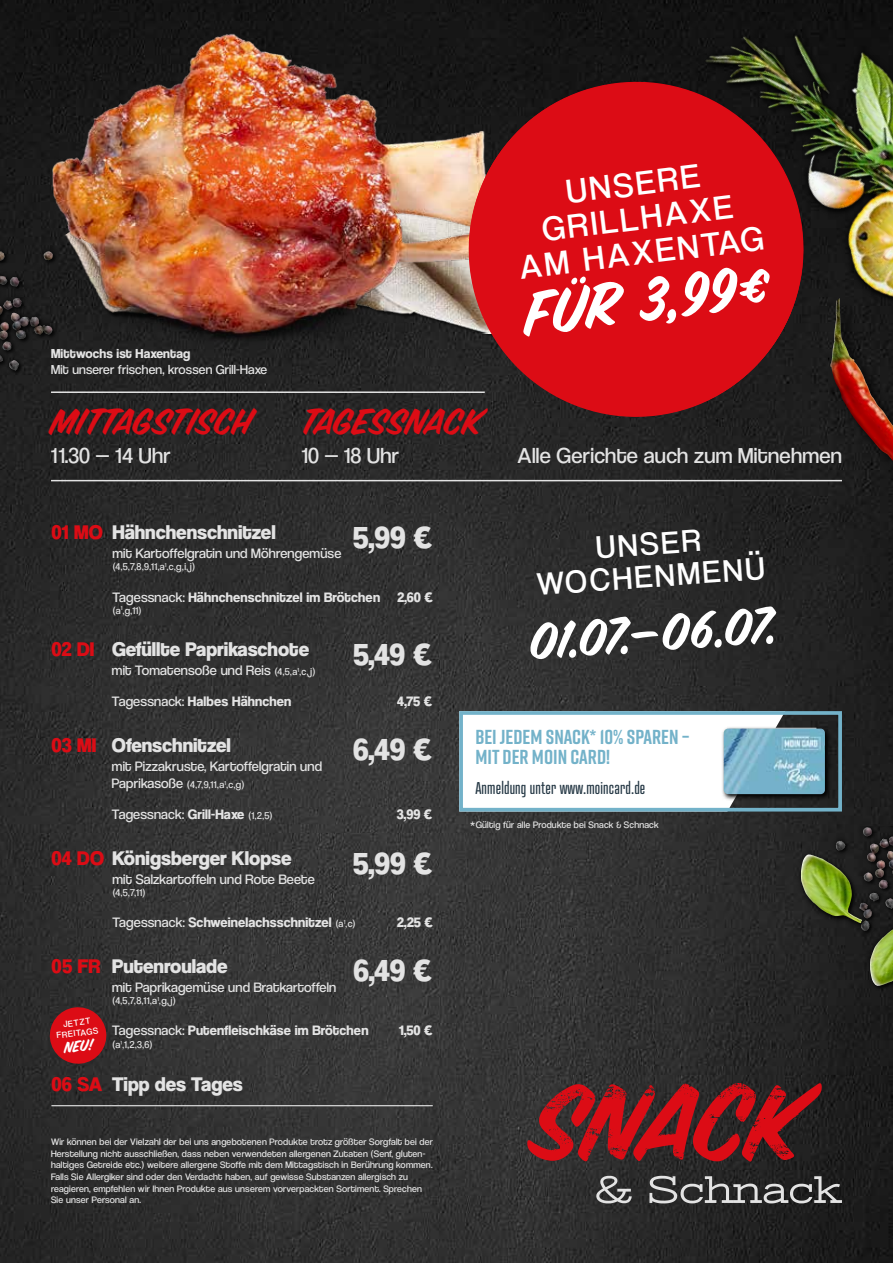
<style>
.page{position:relative;width:893px;height:1263px;background:#fff}
.page>*{position:absolute;margin:0;border:0;box-sizing:border-box;transform-origin:0 0}
.t1{font:67.65px "Sign Painter House Brush";color:#fff}
.t2{font:66px "Turbinado Bold Pro";color:#fff}
.t3{font:56.4px "Sign Painter House Brush";color:#fff}
.t4{font:40.05px "Sign Painter House Brush";color:#dc0c15}
.t5{font:700 35.55px "Whitney";color:#fff}
.t6{font:500 35.55px "Whitney";color:#fff}
.t7{font:34.8px/34.8px "Coolvetica Bk";color:#fff;text-align:center}
.t8{font:32.55px/32.5px "Coolvetica Bk";color:#fff;text-align:center}
.t9{font:31.65px "Coolvetica Hv";color:#e3e3e3}
.t10{font:22.5px "Coolvetica Bk";letter-spacing:.01em;color:#e3e3e3}
.t11{font:20.55px "Coolvetica Hv";color:#e3e3e3}
.t12{font:700 20.25px/20.2px "Rift";color:#73b2c9}
.t13{font:17.1px "Sign Painter House Brush";color:#fff}
.t14{font:16.5px "Atrament";letter-spacing:.01em;color:#253845}
.t15{font:14.25px "Coolvetica Bk";letter-spacing:.01em;color:#e3e3e3}
.t16{font:700 14.25px "Coolvetica Rg";letter-spacing:.01em;color:#e3e3e3}
.t17{font:14.25px "Coolvetica Hv";color:#e3e3e3}
.t18{font:13.5px "Coolvetica Bk";letter-spacing:.01em;color:#e3e3e3}
.t19{font:700 13.5px "Coolvetica Rg";letter-spacing:.01em;color:#e3e3e3}
.t20{font:10.35px "Coolvetica Bk";letter-spacing:.04em;color:#e3e3e3}
.t21{font:9.75px/11.7px "Coolvetica Bk";letter-spacing:.02em;color:#e3e3e3}
.t22{font:9.15px/10.5px "Coolvetica Bk";color:#fff;text-align:center}
.s1{color:#dc0c15}
.s2{font-family:"Coolvetica Bk";font-weight:400}
.s3{font-size:10.35px}
.s4{font-size:14.25px}
.s5{font-family:"Coolvetica Rg";font-weight:700}
.s6{font-family:"Coolvetica Bk";font-weight:400;font-size:10.35px}
</style>
<div class="page">
<img style="left:0;top:0;width:893px;height:1263px">
<div style="left:0;top:193px;width:69px;height:211px;background:#212121"></div>
<img style="left:0;top:251px;width:2px;height:64px">
<svg style="left:786px;top:827px;width:107px;height:172px;background:#313525"></svg>
<img style="left:870px;top:929px;width:23px;height:57px">
<svg style="left:401px;top:711px;width:384px;height:100px"></svg>
<div style="left:459px;top:711px;width:383px;height:100px;border:4px solid #73b2c9"></div>
<svg style="left:721px;top:726px;width:110px;height:74px;background:#515354"></svg>
<img style="left:724px;top:729px;width:101px;height:65px">
<svg style="left:596px;top:1175px;width:246px;height:28px;background:#575757"></svg>
<svg style="left:527px;top:1083px;width:295px;height:79px;background:#7c1c20"></svg>
<hr style="left:51px;top:480px;width:791px;height:1px;background:#e3e3e3">
<div style="left:828px;top:297px;width:65px;height:218px;background:#1c1c1c"></div>
<img style="left:549px;top:0;width:344px;height:464px">
<img style="left:2px;top:1px;width:555px;height:370px">
<hr style="left:51px;top:391px;width:434px;height:2px;background:#e3e3e3">
<hr style="left:51px;top:1105px;width:61px;height:1px;background:#fff">
<hr style="left:112px;top:1105px;width:231px;height:1px;background:#fff">
<hr style="left:343px;top:1105px;width:90px;height:1px;background:#fff">
<svg style="left:48px;top:1005px;width:60px;height:60px;background:#a6161c"></svg>
<svg style="left:459px;top:72px;width:354px;height:355px;background:#a8161b"></svg>
<h3 class="t19" style="left:51px;top:346px;width:141px">Mittwochs ist Haxentag</h3>
<h3 class="t18" style="left:51px;top:362px;width:218px">Mit unserer frischen, krossen Grill-Haxe</h3>
<h3 class="t4" style="left:51px;top:402px;width:203px">MITTAGSTISCH</h3>
<h3 class="t10" style="left:51px;top:442px;width:121px">11.30 — 14 Uhr</h3>
<h3 class="t7" style="left:509px;top:181px;width:247px;rotate:-7deg">UNSERE<br>GRILLHAXE<br>AM HAXENTAG</h3>
<h3 class="t5" style="left:502px;top:201px;width:254px;rotate:-7deg">SPAR AM PREIS</h3>
<h3 class="t6" style="left:548px;top:238px;width:172px;rotate:-7deg">NICHT AM</h3>
<h2 class="t2" style="left:528px;top:274px;width:220px;rotate:-7deg">Geschmack</h2>
<h1 class="t1" style="left:521px;top:282px;width:248px;rotate:-7deg">FÜR 3,99€</h1>
<h3 class="t4" style="left:302px;top:402px;width:182px">TAGESSNACK</h3>
<h3 class="t10" style="left:302px;top:442px;width:99px">10 — 18 Uhr</h3>
<h3 class="t10" style="left:517px;top:442px;width:326px">Alle Gerichte auch zum Mitnehmen</h3>
<h3 class="t11" style="left:51px;top:520px;width:226px"><span class="s1">01 MO</span> Hähnchenschnitzel</h3>
<h3 class="t9" style="left:353px;top:518px;width:82px">5,99 €</h3>
<h3 class="t15" style="left:112px;top:545px;width:230px">mit Kartoffelgratin und Möhrengemüse</h3>
<p class="t20" style="left:112px;top:561px;width:84px">(4,5,7,8,9,11,a<sup>1</sup>,c,g,i,j)</p>
<h3 class="t16" style="left:112px;top:588px;width:269px"><span class="s2">Tagessnack:</span> Hähnchenschnitzel im Brötchen</h3>
<p class="t20" style="left:112px;top:604px;width:31px">(a<sup>1</sup>,g,11)</p>
<h3 class="t17" style="left:397px;top:588px;width:37px">2,60 €</h3>
<h3 class="t11" style="left:51px;top:637px;width:259px"><span class="s1">02 DI</span> Gefüllte Paprikaschote</h3>
<h3 class="t9" style="left:353px;top:636px;width:81px">5,49 €</h3>
<h3 class="t15" style="left:112px;top:662px;width:205px">mit Tomatensoße und Reis <span class="s3">(4,5,a</span><sup>1</sup><span class="s3">,c, j)</span></h3>
<h3 class="t16" style="left:112px;top:693px;width:181px"><span class="s2">Tagessnack:</span> Halbes Hähnchen</h3>
<h3 class="t17" style="left:397px;top:693px;width:37px">4,75 €</h3>
<h3 class="t11" style="left:51px;top:733px;width:181px"><span class="s1">03 MI</span> Ofenschnitzel</h3>
<h3 class="t9" style="left:353px;top:731px;width:81px">6,49 €</h3>
<h3 class="t15" style="left:112px;top:758px;width:212px">mit Pizzakruste, Kartoffelgratin und</h3>
<p class="t20" style="left:112px;top:778px;width:134px"><span class="s4">Paprikasoße</span> (4,7,9,11,a<sup>1</sup>,c,g)</p>
<h3 class="t15" style="left:112px;top:806px;width:162px">Tagessnack: <span class="s5">Grill-Haxe</span> <span class="s3">(1,2,5)</span></h3>
<h3 class="t17" style="left:397px;top:806px;width:37px">3,99 €</h3>
<h3 class="t11" style="left:51px;top:846px;width:242px"><span class="s1">04 DO</span> Königsberger Klopse</h3>
<h3 class="t9" style="left:353px;top:844px;width:82px">5,99 €</h3>
<h3 class="t15" style="left:112px;top:871px;width:204px">mit Salzkartoffeln und Rote Beete</h3>
<p class="t20" style="left:112px;top:887px;width:35px">(4,5,7,11)</p>
<h3 class="t16" style="left:112px;top:914px;width:245px"><span class="s2">Tagessnack:</span> Schweinelachsschnitzel <span class="s6">(a</span><sup>1</sup><span class="s6">,c)</span></h3>
<h3 class="t17" style="left:397px;top:914px;width:37px">2,25 €</h3>
<h3 class="t11" style="left:52px;top:954px;width:177px"><span class="s1">05 FR</span> Putenroulade</h3>
<h3 class="t9" style="left:353px;top:952px;width:81px">6,49 €</h3>
<h3 class="t15" style="left:112px;top:979px;width:226px">mit Paprikagemüse und Bratkartoffeln</h3>
<p class="t20" style="left:112px;top:995px;width:65px">(4,5,7,8,11,a<sup>1</sup>,g,j)</p>
<h3 class="t16" style="left:112px;top:1022px;width:258px"><span class="s2">Tagessnack:</span> Putenfleischkäse im Brötchen</h3>
<p class="t20" style="left:112px;top:1038px;width:42px">(a¹,1,2,3,6)</p>
<p class="t22" style="left:55px;top:1020px;width:43px;rotate:-7deg">JETZT<br>FREITAGS</p>
<h3 class="t13" style="left:63px;top:1039px;width:31px;rotate:-7deg">NEU!</h3>
<h3 class="t17" style="left:399px;top:1022px;width:35px">1,50 €</h3>
<h3 class="t11" style="left:51px;top:1072px;width:193px"><span class="s1">06 SA</span> Tipp des Tages</h3>
<p class="t21" style="left:51px;top:1136px;width:383px">Wir können bei der Vielzahl der bei uns angebotenen Produkte trotz größter Sorgfalt bei der Herstellung nicht ausschließen, dass neben verwendeten allergenen Zutaten (Senf, gluten&shy;haltiges Getreide etc.) weitere allergene Stoffe mit dem Mittagstisch in Berührung kommen.<br>Falls Sie Allergiker sind oder den Verdacht haben, auf gewisse Substanzen allergisch zu reagieren, empfehlen wir Ihnen Produkte aus unserem vorverpackten Sortiment. Sprechen Sie unser Personal an.</p>
<h3 class="t8" style="left:533px;top:535px;width:230px;rotate:-4deg">UNSER<br>WOCHENMENÜ</h3>
<h3 class="t3" style="left:527px;top:615px;width:253px;rotate:-4deg">01.07.–06.07.</h3>
<h3 class="t12" style="left:475px;top:726px;width:215px">BEI JEDEM SNACK* 10% SPAREN –<br>MIT DER MOIN CARD!</h3>
<h3 class="t14" style="left:475px;top:778px;width:171px">Anmeldung unter www.moincard.de</h3>
<p class="t21" style="left:470px;top:819px;width:190px">*Gültig für alle Produkte bei Snack &amp; Schnack</p>
</div>
